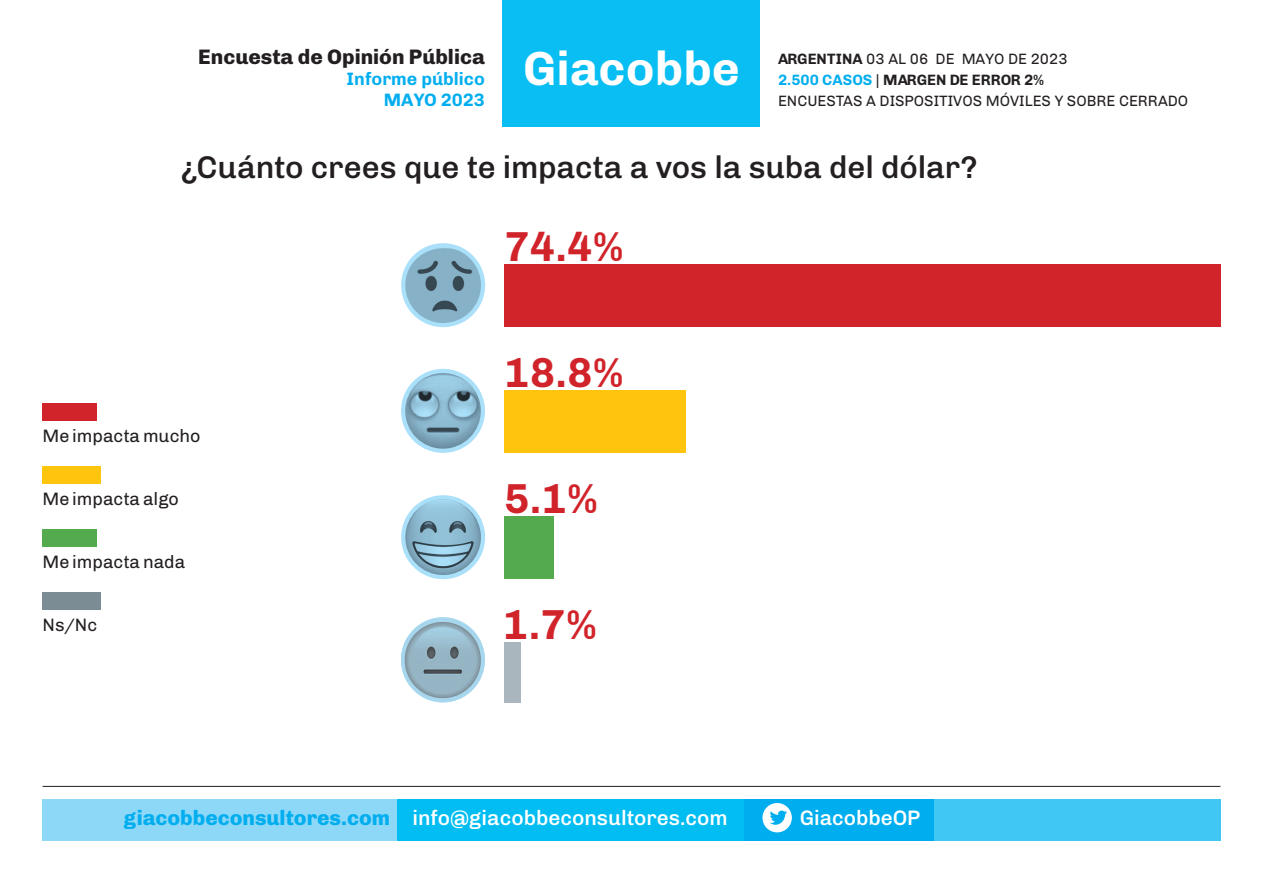
<style>
.page{position:relative;width:1263px;height:893px;background:#fff}
.page>*{position:absolute;margin:0;border:0;box-sizing:border-box;transform-origin:0 0}
.t1{font:700 48px "Chivo";color:#fff}
.t2{font:700 42px "Chivo";color:#d1232a}
.t3{font:500 31.5px "Chivo";letter-spacing:-.005em;color:#231f20}
.t4{font:500 21px "Chivo";color:#fff}
.t5{font:800 21px "Chivo";color:#231f20}
.t6{font:18px "Chivo";color:#231f20}
.t7{font:700 18px/21px "Chivo";color:#00aeef;text-align:right}
.t8{font:15px/21px "Chivo";color:#231f20}
.s1{font-weight:700}
.s2{font-weight:700;color:#00aeef}
.s3{font-weight:800;color:#00aeef}
</style>
<div class="page">
<div style="left:43px;top:799px;width:1177px;height:42px;background:#00aeef"></div>
<div style="left:43px;top:799px;width:358px;height:42px;background:#8dd7f7"></div>
<div style="left:934px;top:799px;width:286px;height:42px;background:#40c7f4"></div>
<div style="left:398px;top:799px;width:346px;height:42px;background:#01bdf2"></div>
<div style="left:762px;top:803px;width:30px;height:29px;background:#fff;border-radius:50%"></div>
<svg style="left:770px;top:811px;width:17px;height:14px"></svg>
<div style="left:503px;top:0;width:257px;height:127px;background:#09bef2"></div>
<hr style="left:43px;top:786px;width:1177px;height:1px;background:#231f20">
<div style="left:401px;top:243px;width:84px;height:84px;background:#aae0f9;border-radius:50%"></div>
<img style="left:405px;top:248px;width:76px;height:75px">
<div style="left:401px;top:369px;width:84px;height:84px;background:#aae0f9;border-radius:50%"></div>
<img style="left:405px;top:373px;width:76px;height:76px;border-radius:38px">
<div style="left:401px;top:495px;width:84px;height:84px;background:#aae0f9;border-radius:50%"></div>
<img style="left:405px;top:499px;width:76px;height:76px;border-radius:38px">
<img style="left:401px;top:617px;width:84px;height:85px">
<div style="left:504px;top:264px;width:716px;height:63px;background:#d1232a"></div>
<div style="left:504px;top:390px;width:181px;height:63px;background:#fec40e"></div>
<div style="left:504px;top:516px;width:49px;height:63px;background:#54ab4e"></div>
<div style="left:504px;top:642px;width:16px;height:60px;background:#a9b6be"></div>
<div style="left:43px;top:404px;width:54px;height:17px;background:#d1232a"></div>
<div style="left:43px;top:530px;width:54px;height:17px;background:#54ab4e"></div>
<div style="left:43px;top:593px;width:58px;height:17px;background:#7b8c95"></div>
<div style="left:43px;top:467px;width:58px;height:17px;background:#fec40e"></div>
<h3 class="t5" style="left:198px;top:40px;width:288px">Encuesta de Opinión Pública</h3>
<p class="t7" style="left:346px;top:67px;width:140px">Informe público<br>MAYO 2023</p>
<h1 class="t1" style="left:523px;top:31px;width:218px">Giacobbe</h1>
<p class="t8" style="left:778px;top:47px;width:412px"><span class="s1">ARGENTINA</span> 03 AL 06 DE MAYO DE 2023<br><span class="s2">2.500 CASOS</span> | <span class="s1">MARGEN DE ERROR 2%<br></span>ENCUESTAS A DISPOSITIVOS MÓVILES Y SOBRE CERRADO</p>
<p class="t3" style="left:181px;top:143px;width:798px">¿Cuánto crees que te impacta a vos la suba del dólar?</p>
<p class="t2" style="left:504px;top:213px;width:121px">74.4%</p>
<p class="t6" style="left:43px;top:422px;width:159px">Me impacta mucho</p>
<p class="t6" style="left:43px;top:485px;width:138px">Me impacta algo</p>
<p class="t6" style="left:43px;top:548px;width:144px">Me impacta nada</p>
<p class="t6" style="left:43px;top:611px;width:56px">Ns/Nc</p>
<p class="t2" style="left:504px;top:339px;width:121px">18.8%</p>
<p class="t2" style="left:504px;top:465px;width:96px">5.1%</p>
<p class="t2" style="left:503px;top:591px;width:96px">1.7%</p>
<h3 class="t4" style="left:124px;top:801px;width:605px"><span class="s3">giacobbeconsultores.com</span> info@giacobbeconsultores.com</h3>
<h3 class="t4" style="left:800px;top:801px;width:122px">GiacobbeOP</h3>
</div>
